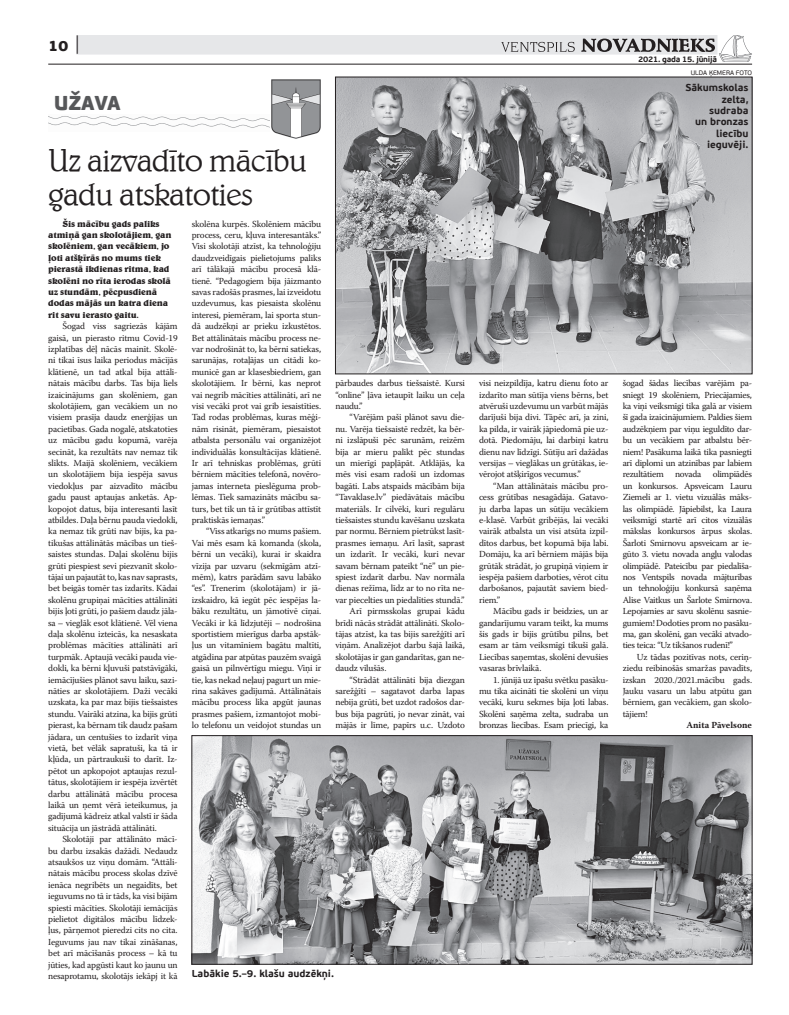
<style>
.page{position:relative;width:789px;height:1015px;background:#fff}
.page>*{position:absolute;margin:0;border:0;box-sizing:border-box;transform-origin:0 0}
.t1{font:300 32px/34px "Belwe TL";letter-spacing:-.035em;color:#231f20}
.t2{font:900 20px "PF Beau Sans Pro";letter-spacing:-.01em;color:#57585a}
.t3{font:900 15px "PF Beau Sans Pro";color:#231f20}
.t4{font:700 10px/11.4px "PF Beau Sans Pro";color:#231f20;text-align:right}
.t5{font:9.2px/11.4px "Warnock Pro";letter-spacing:-.02em;color:#231f20;text-align:justify}
.t6{font:700 9.2px/11.4px "Belwe TL";letter-spacing:-.02em;color:#231f20}
.t7{font:700 9.2px "Warnock Pro";color:#231f20}
.t8{font:700 8px "PF Beau Sans Pro";letter-spacing:-.03em;color:#231f20}
.t9{font:6.5px "PF Beau Sans Pro";color:#231f20}
.s1{font-weight:100;font-size:20px}
</style>
<div class="page">
<div style="left:77px;top:35px;width:639px;height:19px;background:#e6e7e9"></div>
<hr style="left:48px;top:64px;width:703px;height:1px;background:#231f20">
<img style="left:719px;top:35px;width:32px;height:27px">
<svg style="left:581px;top:39px;width:133px;height:13px"></svg>
<svg style="left:501px;top:42px;width:73px;height:10px"></svg>
<img style="left:48px;top:116px;width:222px;height:12px">
<img style="left:271px;top:79px;width:50px;height:60px">
<img style="left:337px;top:79px;width:412px;height:293px">
<img style="left:193px;top:737px;width:556px;height:225px">
<div style="left:191px;top:735px;width:560px;height:229px;border:1px solid #231f20"></div>
<h3 class="t3" style="left:48px;top:36px;width:33px">10 <span class="s1">|</span></h3>
<h2 class="t2" style="left:54px;top:90px;width:68px">UŽAVA</h2>
<h1 class="t1" style="left:48px;top:142px;width:260px">Uz aizvadīto mācību gadu atskatoties</h1>
<p class="t6" style="left:48px;top:217px;width:125px;text-indent:14px">Šis mācību gads paliks atmiņā gan skolotājiem, gan skolēniem, gan vecākiem, jo ļoti atšķīrās no mums tiek pierastā ikdienas ritma, kad skolēni no rīta ierodas skolā uz stundām, pēcpusdienā dodas mājās un katra diena rit savu ierasto gaitu.</p>
<p class="t5" style="left:48px;top:320px;width:131px;text-indent:14px">Šogad viss sagriezās kājām gaisā, un pierasto ritmu Covid-19 izplatības dēļ nācās mainīt. Skolē&shy;ni tikai īsus laika periodus mācījās klātienē, un tad atkal bija attāli&shy;nātais mācību darbs. Tas bija liels izaicinājums gan skolēniem, gan skolotājiem, gan vecākiem un no visiem prasīja daudz enerģijas un pacietības. Gada nogalē, atskatoties uz mācību gadu kopumā, varēja secināt, ka rezultāts nav nemaz tik slikts. Maijā skolēniem, vecākiem un skolotājiem bija iespēja savus viedokļus par aizvadīto mācību gadu paust aptaujas anketās. Ap&shy;kopojot datus, bija interesanti lasīt atbildes. Daļa bērnu pauda viedokli, ka nemaz tik grūti nav bijis, ka pa&shy;tikušas attālinātās mācības un tieš&shy;saistes stundas. Daļai skolēnu bijis grūti piespiest sevi piezvanīt skolo&shy;tājai un pajautāt to, kas nav saprasts, bet beigās tomēr tas izdarīts. Kādai skolēnu grupiņai mācīties attālināti bijis ļoti grūti, jo pašiem daudz jāla&shy;sa – vieglāk esot klātienē. Vēl viena daļa skolēnu izteicās, ka nesaskata problēmas mācīties attālināti arī turpmāk. Aptaujā vecāki pauda vie&shy;dokli, ka bērni kļuvuši patstāvīgāki, iemācījušies plānot savu laiku, sazi&shy;nāties ar skolotājiem. Daži vecāki uzskata, ka par maz bijis tiešsaistes stundu. Vairāki atzina, ka bijis grūti pierast, ka bērnam tik daudz pašam jādara, un centušies to izdarīt viņa vietā, bet vēlāk sapratuši, ka tā ir kļūda, un pārtraukuši to darīt. Iz&shy;pētot un apkopojot aptaujas rezul&shy;tātus, skolotājiem ir iespēja izvērtēt darbu attālinātā mācību procesa laikā un ņemt vērā ieteikumus, ja gadījumā kādreiz atkal valstī ir šāda situācija un jāstrādā attālināti.</p>
<p class="t5" style="left:48px;top:833px;width:131px;text-indent:14px">Skolotāji par attālināto mācī&shy;bu darbu izsakās dažādi. Nedaudz atsaukšos uz viņu domām. “Attāli&shy;nātais mācību process skolas dzīvē ienāca negribēts un negaidīts, bet ieguvums no tā ir tāds, ka visi bijām spiesti mācīties. Skolotāji iemācījās pielietot digitālos mācību līdzek&shy;ļus, pārņemot pieredzi cits no cita.<br>Ieguvums jau nav tikai zināšanas, bet arī mācīšanās process – kā tu jūties, kad apgūsti kaut ko jaunu un nesaprotamu, skolotājs iekāpj it kā</p>
<p class="t5" style="left:192px;top:218px;width:131px">skolēna kurpēs. Skolēniem mācību process, ceru, kļuva interesantāks.” Visi skolotāji atzīst, ka tehnoloģiju daudzveidīgais pielietojums paliks arī tālākajā mācību procesā klā&shy;tienē. “Pedagogiem bija jāizmanto savas radošās prasmes, lai izveidotu uzdevumus, kas piesaista skolēnu interesi, piemēram, lai sporta stun&shy;dā audzēkņi ar prieku izkustētos.<br>Bet attālinātais mācību process ne&shy;var nodrošināt to, ka bērni satiekas, sarunājas, rotaļājas un citādi ko&shy;municē gan ar klasesbiedriem, gan skolotājiem. Ir bērni, kas neprot vai negrib mācīties attālināti, arī ne visi vecāki prot vai grib iesaistīties.<br>Tad rodas problēmas, kuras mēģi&shy;nām risināt, piemēram, piesaistot atbalsta personālu vai organizējot individuālās konsultācijas klātienē.<br>Ir arī tehniskas problēmas, grūti bērniem mācīties telefonā, novēro&shy;jamas interneta pieslēguma prob&shy;lēmas. Tiek samazināts mācību sa&shy;turs, bet tik un tā ir grūtības attīstīt praktiskās iemaņas.”</p>
<p class="t5" style="left:192px;top:525px;width:131px;text-indent:14px">“Viss atkarīgs no mums pašiem.<br>Vai mēs esam kā komanda (skola, bērni un vecāki), kurai ir skaidra vīzija par uzvaru (sekmīgām atzī&shy;mēm), katrs parādām savu labāko “es”. Trenerim (skolotājam) ir jā&shy;izskaidro, kā iegūt pēc iespējas la&shy;bāku rezultātu, un jāmotivē cīņai.<br>Vecāki ir kā līdzjutēji – nodrošina sportistiem mierīgus darba apstāk&shy;ļus un vitamīniem bagātu maltīti, atgādina par atpūtas pauzēm svaigā gaisā un pilnvērtīgu miegu. Viņi ir tie, kas nekad neļauj pagurt un mie&shy;rina sakāves gadījumā. Attālinātais mācību process lika apgūt jaunas prasmes pašiem, izmantojot mobi&shy;lo telefonu un veidojot stundas un</p>
<p class="t5" style="left:335px;top:377px;width:131px">pārbaudes darbus tiešsaistē. Kursi “online” ļāva ietaupīt laiku un ceļa naudu.”</p>
<p class="t5" style="left:349px;top:411px;width:117px">“Varējām paši plānot savu die-</p>
<p class="t5" style="left:335px;top:423px;width:131px">nu. Varēja tiešsaistē redzēt, ka bēr-</p>
<p class="t5" style="left:335px;top:434px;width:131px">ni izslāpuši pēc sarunām, reizēm</p>
<p class="t5" style="left:335px;top:446px;width:131px">bija ar mieru palikt pēc stundas</p>
<p class="t5" style="left:335px;top:457px;width:131px">un mierīgi papļāpāt. Atklājās, ka</p>
<p class="t5" style="left:335px;top:468px;width:131px">mēs visi esam radoši un izdomas</p>
<p class="t5" style="left:335px;top:480px;width:131px">bagāti. Labs atspaids mācībām bija</p>
<p class="t5" style="left:335px;top:491px;width:131px">“Tavaklase.lv” piedāvātais mācību</p>
<p class="t5" style="left:335px;top:503px;width:131px">materiāls. Ir cilvēki, kuri regulāru</p>
<p class="t5" style="left:335px;top:514px;width:131px">tiešsaistes stundu kavēšanu uzskata</p>
<p class="t5" style="left:335px;top:525px;width:131px">par normu. Bērniem pietrūkst lasīt-</p>
<p class="t5" style="left:335px;top:537px;width:131px">prasmes iemaņu. Arī lasīt, saprast</p>
<p class="t5" style="left:335px;top:548px;width:131px">un izdarīt. Ir vecāki, kuri nevar</p>
<p class="t5" style="left:335px;top:560px;width:131px">savam bērnam pateikt “nē” un pie-</p>
<p class="t5" style="left:335px;top:571px;width:131px">spiest izdarīt darbu. Nav normāla</p>
<p class="t5" style="left:335px;top:582px;width:131px">dienas režīma, līdz ar to no rīta ne-</p>
<p class="t5" style="left:335px;top:594px;width:131px">var piecelties un piedalīties stundā.”</p>
<p class="t5" style="left:349px;top:605px;width:117px">Arī pirmsskolas grupai kādu</p>
<p class="t5" style="left:335px;top:617px;width:131px">brīdi nācās strādāt attālināti. Skolo-</p>
<p class="t5" style="left:335px;top:628px;width:131px">tājas atzīst, ka tas bijis sarežģīti arī</p>
<p class="t5" style="left:335px;top:639px;width:131px">viņām. Analizējot darbu šajā laikā,</p>
<p class="t5" style="left:335px;top:651px;width:131px">skolotājas ir gan gandarītas, gan ne-</p>
<p class="t5" style="left:335px;top:662px;width:53px">daudz vīlušās.</p>
<p class="t5" style="left:349px;top:674px;width:117px">“Strādāt attālināti bija diezgan</p>
<p class="t5" style="left:335px;top:685px;width:131px">sarežģīti – sagatavot darba lapas</p>
<p class="t5" style="left:335px;top:696px;width:131px">nebija grūti, bet uzdot radošos dar-</p>
<p class="t5" style="left:335px;top:708px;width:131px">bus bija pagrūti, jo nevar zināt, vai</p>
<p class="t5" style="left:335px;top:719px;width:131px">mājās ir līme, papīrs u.c. Uzdoto</p>
<p class="t4" style="left:192px;top:968px;width:144px">Labākie 5.–9. klašu audzēkņi.</p>
<p class="t5" style="left:478px;top:377px;width:131px">visi neizpildīja, katru dienu foto ar izdarīto man sūtīja viens bērns, bet atvēruši uzdevumu un varbūt mājās darījuši bija divi. Tāpēc arī, ja zini, ka pilda, ir vairāk jāpiedomā pie uz&shy;dotā. Piedomāju, lai darbiņi katru dienu nav līdzīgi. Sūtīju arī dažādas versijas – vieglākas un grūtākas, ie&shy;vērojot atšķirīgos vecumus.”</p>
<p class="t5" style="left:478px;top:480px;width:131px;text-indent:14px">“Man attālinātais mācību pro&shy;cess grūtības nesagādāja. Gatavo&shy;ju darba lapas un sūtīju vecākiem e-klasē. Varbūt gribējās, lai vecāki vairāk atbalsta un visi atsūta izpil&shy;dītos darbus, bet kopumā bija labi.<br>Domāju, ka arī bērniem mājās bija grūtāk strādāt, jo grupiņā viņiem ir iespēja pašiem darboties, vērot citu darbošanos, pajautāt saviem bied&shy;riem.”</p>
<p class="t5" style="left:478px;top:605px;width:131px;text-indent:14px">Mācību gads ir beidzies, un ar gandarījumu varam teikt, ka mums šis gads ir bijis grūtību pilns, bet esam ar tām veiksmīgi tikuši galā.<br>Liecības saņemtas, skolēni devušies vasaras brīvlaikā.</p>
<p class="t5" style="left:478px;top:674px;width:131px;text-indent:14px">1. jūnijā uz īpašu svētku pasāku&shy;mu tika aicināti tie skolēni un viņu vecāki, kuru sekmes bija ļoti labas.<br>Skolēni saņēma zelta, sudraba un bronzas liecības. Esam priecīgi, ka</p>
<p class="t8" style="left:637px;top:54px;width:80px">2021. gada 15. jūnijā</p>
<p class="t9" style="left:690px;top:69px;width:5px">ULD</p>
<p class="t9" style="left:702px;top:69px;width:50px">A ĶEMERA FOTO</p>
<p class="t4" style="left:685px;top:82px;width:65px">Sākumskolas zelta, sudraba<br>un bronzas liecību ieguvēji.</p>
<p class="t5" style="left:622px;top:377px;width:131px">šogad šādas liecības varējām pa&shy;sniegt 19 skolēniem, Priecājamies, ka viņi veiksmīgi tika galā ar visiem šī gada izaicinājumiem. Paldies šiem audzēkņiem par viņu ieguldīto dar&shy;bu un vecākiem par atbalstu bēr&shy;niem! Pasākuma laikā tika pasniegti arī diplomi un atzinības par labiem rezultātiem novada olimpiādēs un konkursos. Apsveicam Lauru Ziemeli ar 1. vietu vizuālās māks&shy;las olimpiādē. Jāpiebilst, ka Laura veiksmīgi startē arī citos vizuālās mākslas konkursos ārpus skolas.<br>Šarloti Smirnovu apsveicam ar ie&shy;gūto 3. vietu novada angļu valodas olimpiādē. Pateicību par piedalīša&shy;nos Ventspils novada mājturības un tehnoloģiju konkursā saņēma Alise Vaitkus un Šarlote Smirnova.<br>Lepojamies ar savu skolēnu sasnie&shy;gumiem! Dodoties prom no pasāku&shy;ma, gan skolēni, gan vecāki atvado&shy;ties teica: “Uz tikšanos rudenī!”</p>
<p class="t5" style="left:622px;top:651px;width:131px;text-indent:14px">Uz tādas pozitīvas nots, ceriņ&shy;ziedu reibinošās smaržas pavadīts, izskan 2020./2021.mācību gads.<br>Jauku vasaru un labu atpūtu gan bērniem, gan vecākiem, gan skolo&shy;tājiem!</p>
<p class="t7" style="left:686px;top:719px;width:67px">Anita Pāvelsone</p>
</div>
